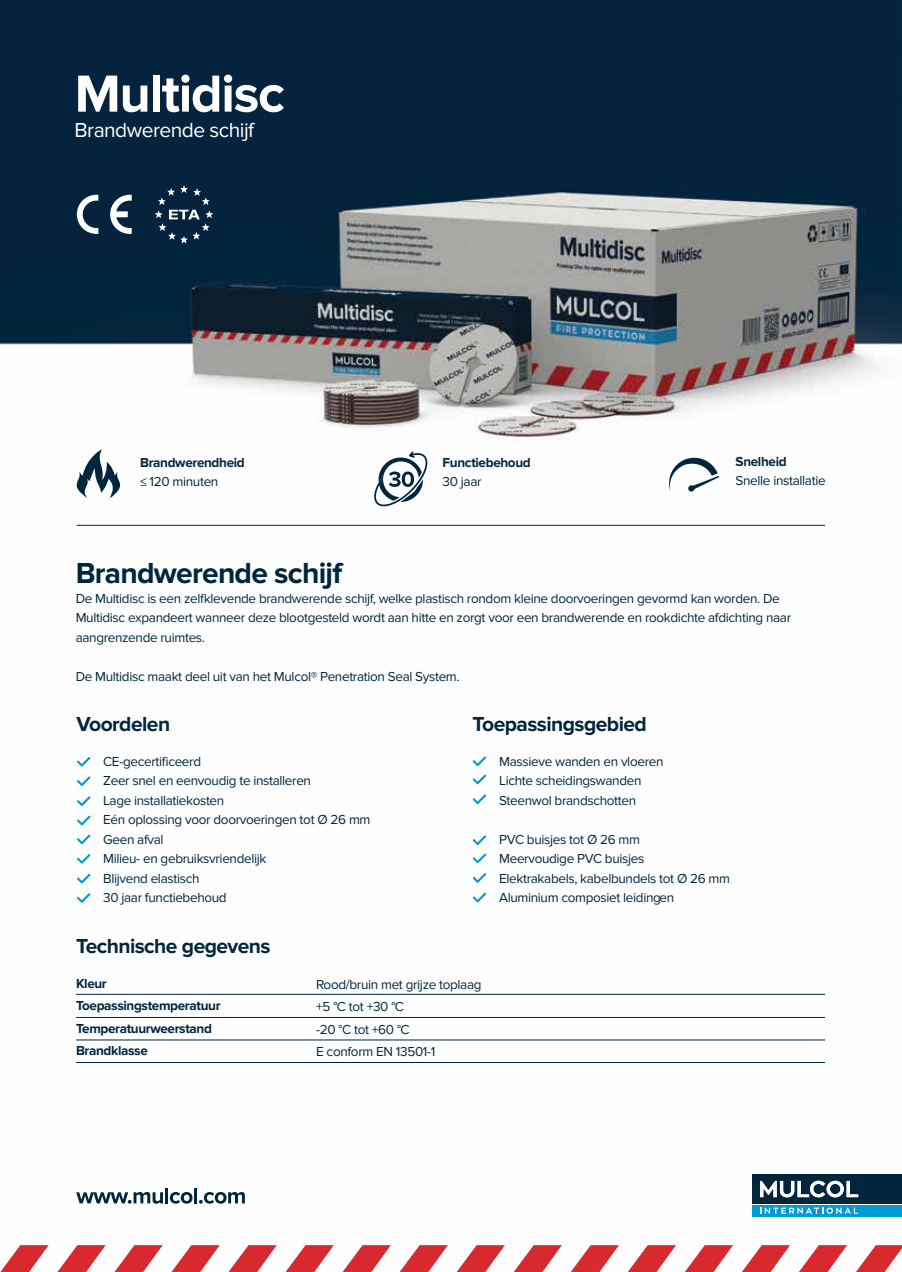
<style>
.page{position:relative;width:902px;height:1272px;background:#fff}
.page>*{position:absolute;margin:0;border:0;box-sizing:border-box;transform-origin:0 0}
.t1{font:700 54px "Proxima Nova";letter-spacing:-.025em;color:#fff}
.t2{font:700 30px "Proxima Nova";letter-spacing:-.025em;color:#00263d}
.t3{font:700 21px "Proxima Nova";letter-spacing:-.025em;color:#00263d}
.t4{font:21px "Proxima Nova";letter-spacing:-.025em;color:#fff}
.t5{font:13.5px/19.5px "Proxima Nova";letter-spacing:-.025em;color:#00263d}
.t6{font:700 13.5px/22.5px "Proxima Nova";letter-spacing:-.025em;color:#00263d}
</style>
<div class="page">
<img style="left:0;top:0;width:901px;height:1217px">
<hr style="left:76px;top:525px;width:749px;height:1px;background:#00263d">
<hr style="left:76px;top:994px;width:749px;height:1px;background:#00263d">
<hr style="left:76px;top:1017px;width:749px;height:1px;background:#00263d">
<hr style="left:76px;top:1039px;width:749px;height:1px;background:#00263d">
<hr style="left:76px;top:1062px;width:749px;height:1px;background:#00263d">
<svg style="left:472px;top:756px;width:14px;height:10px"></svg>
<svg style="left:472px;top:774px;width:14px;height:10px"></svg>
<svg style="left:472px;top:794px;width:14px;height:10px"></svg>
<svg style="left:472px;top:835px;width:14px;height:10px"></svg>
<svg style="left:472px;top:853px;width:14px;height:10px"></svg>
<svg style="left:472px;top:873px;width:14px;height:9px"></svg>
<svg style="left:472px;top:892px;width:14px;height:10px"></svg>
<svg style="left:77px;top:756px;width:13px;height:10px"></svg>
<svg style="left:77px;top:776px;width:13px;height:10px"></svg>
<svg style="left:77px;top:796px;width:13px;height:10px"></svg>
<svg style="left:77px;top:815px;width:13px;height:10px"></svg>
<svg style="left:77px;top:834px;width:13px;height:10px"></svg>
<svg style="left:77px;top:854px;width:13px;height:9px"></svg>
<svg style="left:77px;top:873px;width:13px;height:10px"></svg>
<svg style="left:77px;top:893px;width:13px;height:9px"></svg>
<svg style="left:76px;top:1191px;width:87px;height:12px"></svg>
<hr style="left:165px;top:1187px;width:3px;height:16px;background:#00263d">
<svg style="left:170px;top:1191px;width:22px;height:12px"></svg>
<hr style="left:194px;top:1187px;width:3px;height:16px;background:#00263d">
<svg style="left:199px;top:1191px;width:46px;height:12px"></svg>
<svg style="left:77px;top:195px;width:55px;height:39px"></svg>
<svg style="left:155px;top:185px;width:58px;height:58px;background:#243e55"></svg>
<div style="left:752px;top:1174px;width:149px;height:29px;background:#00263d"></div>
<div style="left:752px;top:1204px;width:149px;height:12px;background:#0199d6"></div>
<svg style="left:760px;top:1180px;width:98px;height:17px"></svg>
<svg style="left:760px;top:1207px;width:98px;height:6px"></svg>
<svg style="left:856px;top:1245px;width:45px;height:26px"></svg>
<svg style="left:799px;top:1245px;width:48px;height:26px"></svg>
<svg style="left:742px;top:1245px;width:48px;height:26px"></svg>
<svg style="left:685px;top:1245px;width:48px;height:26px"></svg>
<svg style="left:628px;top:1245px;width:48px;height:26px"></svg>
<svg style="left:571px;top:1245px;width:48px;height:26px"></svg>
<svg style="left:514px;top:1245px;width:48px;height:26px"></svg>
<svg style="left:457px;top:1245px;width:48px;height:26px"></svg>
<svg style="left:400px;top:1245px;width:48px;height:26px"></svg>
<svg style="left:343px;top:1245px;width:48px;height:26px"></svg>
<svg style="left:286px;top:1245px;width:48px;height:26px"></svg>
<svg style="left:229px;top:1245px;width:48px;height:26px"></svg>
<svg style="left:172px;top:1245px;width:48px;height:26px"></svg>
<svg style="left:115px;top:1245px;width:48px;height:26px"></svg>
<svg style="left:58px;top:1245px;width:48px;height:26px"></svg>
<svg style="left:1px;top:1245px;width:48px;height:26px"></svg>
<svg style="left:77px;top:449px;width:43px;height:49px"></svg>
<svg style="left:373px;top:451px;width:55px;height:55px"></svg>
<svg style="left:666px;top:454px;width:53px;height:38px"></svg>
<h1 class="t1" style="left:75px;top:63px;width:212px">Multidisc</h1>
<h3 class="t4" style="left:75px;top:118px;width:181px">Brandwerende schijf</h3>
<p class="t6" style="left:140px;top:451px;width:106px">Brandwerendheid</p>
<p class="t5" style="left:140px;top:472px;width:80px">≤ 120 minuten</p>
<p class="t6" style="left:442px;top:451px;width:90px">Functiebehoud</p>
<p class="t5" style="left:442px;top:472px;width:40px">30 jaar</p>
<p class="t6" style="left:735px;top:450px;width:53px">Snelheid</p>
<p class="t5" style="left:735px;top:471px;width:92px">Snelle installatie</p>
<h2 class="t2" style="left:76px;top:556px;width:268px">Brandwerende schijf</h2>
<p class="t5" style="left:76px;top:588px;width:717px">De Multidisc is een zelfklevende brandwerende schijf, welke plastisch rondom kleine doorvoeringen gevormd kan worden. De<br>Multidisc expandeert wanneer deze blootgesteld wordt aan hitte en zorgt voor een brandwerende en rookdichte afdichting naar aangrenzende ruimtes.</p>
<p class="t5" style="left:76px;top:666px;width:385px">De Multidisc maakt deel uit van het Mulcol® Penetration Seal System.</p>
<h3 class="t3" style="left:77px;top:712px;width:95px">Voordelen</h3>
<p class="t5" style="left:103px;top:751px;width:269px">CE-gecertificeerd<br>Zeer snel en eenvoudig te installeren<br>Lage installatiekosten<br>Eén oplossing voor doorvoeringen tot Ø 26 mm<br>Geen afval<br>Milieu- en gebruiksvriendelijk<br>Blijvend elastisch<br>30 jaar functiebehoud</p>
<h3 class="t3" style="left:472px;top:712px;width:176px">Toepassingsgebied</h3>
<p class="t5" style="left:499px;top:751px;width:166px">Massieve wanden en vloeren<br>Lichte scheidingswanden<br>Steenwol brandschotten</p>
<p class="t5" style="left:499px;top:829px;width:232px">PVC buisjes tot Ø 26 mm<br>Meervoudige PVC buisjes<br>Elektrakabels, kabelbundels tot Ø 26 mm<br>Aluminium composiet leidingen</p>
<h3 class="t3" style="left:76px;top:933px;width:196px">Technische gegevens</h3>
<p class="t6" style="left:76px;top:972px;width:146px">Kleur<br>Toepassingstemperatuur<br>Temperatuurweerstand<br>Brandklasse</p>
<p class="t5" style="left:316px;top:973px;width:167px;line-height:22.5px">Rood/bruin met grijze toplaag +5 °C tot +30 °C<br>-20 °C tot +60 °C<br>E conform EN 13501-1</p>
</div>
